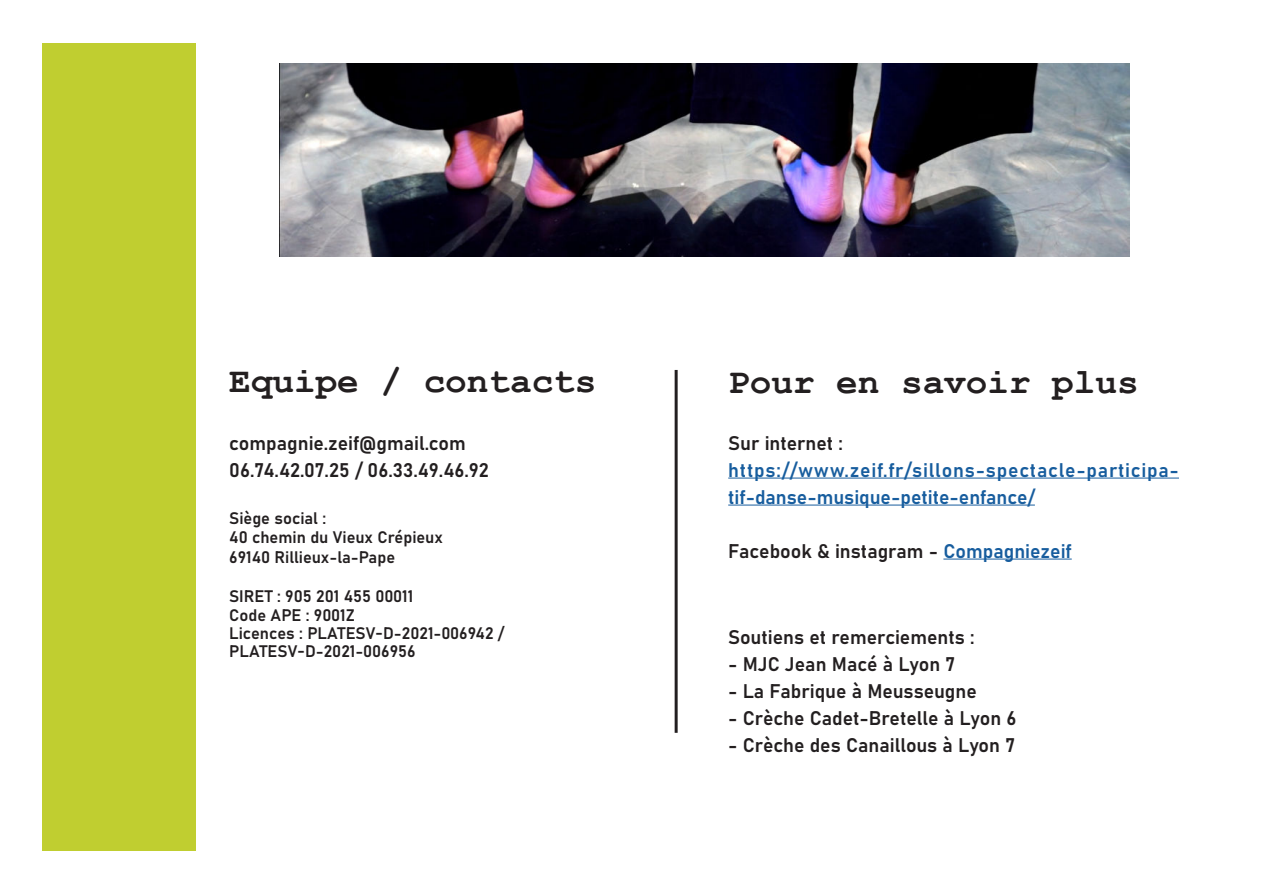
<style>
.page{position:relative;width:1263px;height:893px;background:#fff}
.page>*{position:absolute;margin:0;border:0;box-sizing:border-box;transform-origin:0 0}
.t1{font:700 36px "Courier New";color:#231f20}
.t2{font:19.5px/27px "Bahnschrift";color:#231f20}
.t3{font:19.5px/27px "Bahnschrift";letter-spacing:.04em;color:#175d9e}
.t4{font:16.5px/19.5px "Bahnschrift";color:#231f20}
.s1{color:#175d9e}
</style>
<div class="page">
<hr style="left:728px;top:478px;width:451px;height:1px;background:#175d9e">
<hr style="left:728px;top:505px;width:307px;height:1px;background:#175d9e">
<hr style="left:943px;top:559px;width:129px;height:1px;background:#175d9e">
<div style="left:43px;top:43px;width:153px;height:807px;background:#c0ce30"></div>
<img style="left:279px;top:64px;width:850px;height:193px">
<hr style="left:675px;top:370px;width:3px;height:363px;background:#231f20">
<h1 class="t1" style="left:229px;top:367px;width:369px">Equipe / contacts</h1>
<p class="t2" style="left:229px;top:431px;width:261px">compagnie.zeif@gmail.com<br>06.74.42.07.25 / 06.33.49.46.92</p>
<p class="t4" style="left:229px;top:509px;width:215px">Siège social :<br>40 chemin du Vieux Crépieux<br>69140 Rillieux-la-Pape</p>
<p class="t4" style="left:229px;top:587px;width:185px">SIRET : 905 201 455 00011<br>Code APE : 9001Z</p>
<p class="t4" style="left:229px;top:625px;width:276px;line-height:18px">Licences : PLATESV-D-2021-006942 /<br>PLATESV-D-2021-006956</p>
<h1 class="t1" style="left:728px;top:367px;width:412px">Pour en savoir plus</h1>
<p class="t2" style="left:728px;top:431px;width:116px">Sur internet :</p>
<p class="t3" style="left:728px;top:458px;width:452px">https://www.zeif.fr/sillons-spectacle-participa&shy;tif-danse-musique-petite-enfance/</p>
<p class="t2" style="left:728px;top:539px;width:345px">Facebook &amp; instagram - <span class="s1">Compagniezeif</span></p>
<p class="t2" style="left:728px;top:625px;width:248px">Soutiens et remerciements :</p>
<p class="t2" style="left:728px;top:652px;width:229px">- MJC Jean Macé à Lyon 7</p>
<p class="t2" style="left:728px;top:679px;width:250px">- La Fabrique à Meusseugne</p>
<p class="t2" style="left:728px;top:706px;width:290px">- Crèche Cadet-Bretelle à Lyon 6</p>
<p class="t2" style="left:728px;top:733px;width:288px">- Crèche des Canaillous à Lyon 7</p>
</div>
